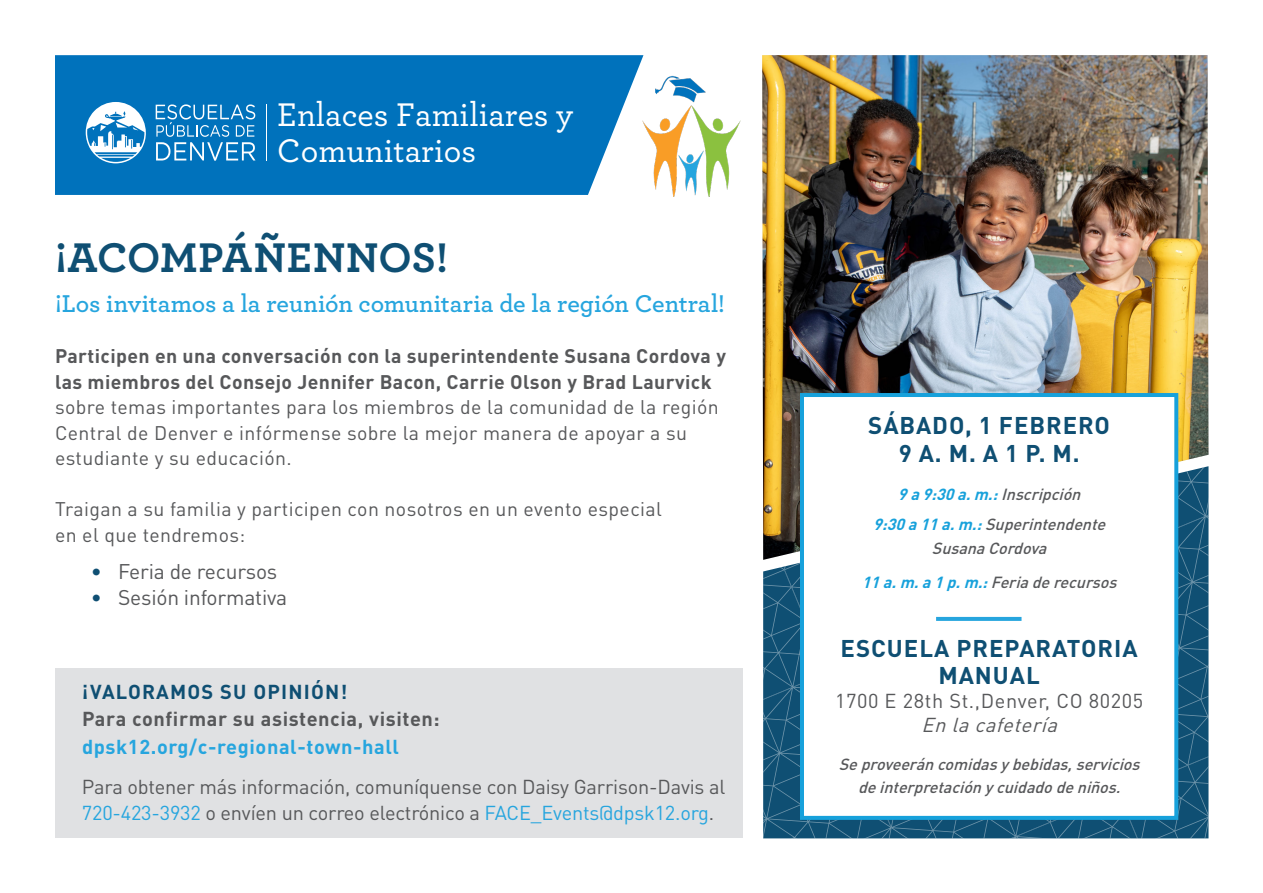
<style>
.page{position:relative;width:1263px;height:893px;background:#fff}
.page>*{position:absolute;margin:0;border:0;box-sizing:border-box;transform-origin:0 0}
.t1{font:700 43.5px "Archer Pro";color:#0f4f73}
.t2{font:500 34.35px/35.2px "Archer Pro";color:#fff}
.t3{font:600 25.5px "Archer Pro";letter-spacing:-.005em;color:#26a5de}
.t4{font:700 24px/27.9px "DIN Pro";letter-spacing:.04em;color:#0f4f73;text-align:center}
.t5{font:21px "DIN Pro";letter-spacing:-.01em;color:#57585a}
.t6{font:19.95px/26px "DIN Pro";letter-spacing:-.01em;color:#57585a}
.t7{font:700 19.95px/27.9px "DIN Pro";letter-spacing:.03em;color:#57585a}
.t8{font:19.95px/24px "DIN Pro";letter-spacing:.03em;color:#57585a;text-align:center}
.t9{font:19.5px/25.5px "DIN Pro";letter-spacing:.02em;color:#57585a}
.t10{font:italic 500 15.9px/24px "DIN Pro";color:#57585a;text-align:center}
.t11{font:italic 700 15.9px "DIN Pro";color:#17a1db}
.s1{font-weight:700}
.s2{color:#0f4f73}
.s3{color:#26a5de}
.s4{font-weight:500;color:#57585a}
.s5{font-weight:700;color:#17a1db}
.s6{font-style:italic}
</style>
<div class="page">
<img style="left:762px;top:55px;width:446px;height:411px">
<svg style="left:763px;top:466px;width:445px;height:372px;background:#255972"></svg>
<div style="left:800px;top:393px;width:378px;height:427px;background:#fff;border:4px solid #17a1db"></div>
<div style="left:55px;top:668px;width:687px;height:170px;background:#e0e1e3"></div>
<svg style="left:936px;top:617px;width:85px;height:4px"></svg>
<div style="left:55px;top:55px;width:588px;height:140px;background:#0072bc"></div>
<hr style="left:266px;top:104px;width:1px;height:57px;background:#fff">
<svg style="left:86px;top:102px;width:60px;height:61px"></svg>
<svg style="left:156px;top:104px;width:99px;height:57px;background:#3790ca"></svg>
<img style="left:639px;top:73px;width:102px;height:123px">
<p class="t2" style="left:277px;top:96px;width:298px">Enlaces Familiares y<br>Comunitarios</p>
<p class="t1" style="left:55px;top:223px;width:395px">¡ACOMPÁÑENNOS!</p>
<p class="t3" style="left:55px;top:285px;width:671px">¡Los invitamos a la reunión comunitaria de la región Central!</p>
<p class="t9" style="left:55px;top:343px;width:673px"><span class="s1">Participen en una conversación con la superintendente Susana Cordova y las miembros del Consejo Jennifer Bacon, Carrie Olson y Brad Laurvick </span>sobre temas importantes para los miembros de la comunidad de la región Central de Denver e infórmense sobre la mejor manera de apoyar a su estudiante y su educación.</p>
<p class="t9" style="left:55px;top:496px;width:608px">Traigan a su familia y participen con nosotros en un evento especial</p>
<p class="t9" style="left:55px;top:521px;width:192px">en el que tendremos:</p>
<p class="t5" style="left:91px;top:557px;width:188px"><span class="s2">•</span> Feria de recursos</p>
<p class="t5" style="left:91px;top:583px;width:198px"><span class="s2">•</span> Sesión informativa</p>
<p class="t7" style="left:82px;top:676px;width:359px"><span class="s2">¡VALORAMOS SU OPINIÓN!<br></span>Para confirmar su asistencia, visiten: <span class="s3">dpsk12.org/c-regional-town-hall</span></p>
<p class="t6" style="left:82px;top:773px;width:645px">Para obtener más información, comuníquense con Daisy Garrison-Davis al<br><span class="s3">720-423-3932</span> o envíen un correo electrónico a <span class="s3">FACE_Events@dpsk12.org</span>.</p>
<p class="t4" style="left:868px;top:410px;width:243px">SÁBADO, 1 FEBRERO<br>9 A. M. A 1 P. M.</p>
<p class="t11" style="left:898px;top:481px;width:189px">9a9:30a.m.:<span class="s4">Inscripción</span></p>
<p class="t10" style="left:873px;top:511px;width:239px"><span class="s5">9:30a11a.m.:</span> Superintendente<br>SusanaCordova</p>
<p class="t10" style="left:862px;top:570px;width:261px"><span class="s5">11a.m.a1p.m.:</span> Feriaderecursos</p>
<p class="t4" style="left:841px;top:634px;width:299px;line-height:27px">ESCUELA PREPARATORIA<br>MANUAL</p>
<p class="t8" style="left:835px;top:688px;width:310px">1700 E 28th St.,Denver, CO 80205<br><span class="s6">En lacafetería</span></p>
<p class="t10" style="left:839px;top:753px;width:308px;line-height:22.5px">Seproveeráncomidasybebidas,servicios deinterpretaciónycuidadodeniños.</p>
</div>
